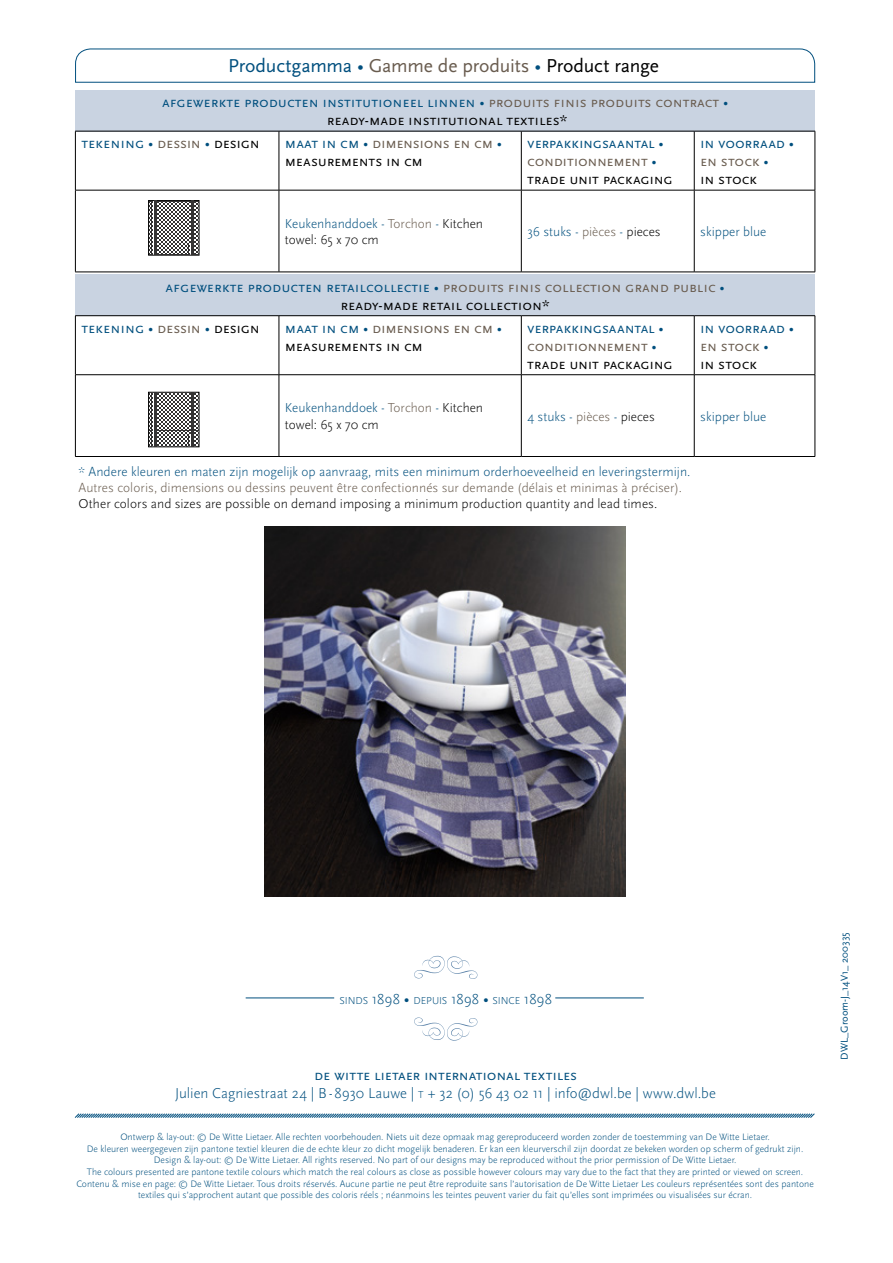
<style>
.page{position:relative;width:893px;height:1263px;background:#fff}
.page>*{position:absolute;margin:0;border:0;box-sizing:border-box;transform-origin:0 0}
.t1{font:19.5px "Scala Sans OT";color:#695c4f}
.t2{font:15px/18px "Scala Sans OT";color:#004f7e;text-align:center}
.t3{font:300 15px/18px "Scala Sans OT";color:#004f7e;text-align:center}
.t4{font:15px/18px "Scala Sans OT";letter-spacing:-.02em;color:#004f7e}
.t5{font:15px/18px "Scala Sans OT";letter-spacing:-.02em;color:#000}
.t6{font:300 13.5px/16.2px "Scala Sans OT";color:#000}
.t7{font:300 13.5px "Scala Sans OT";color:#004f7e}
.t8{font:300 13.5px "Scala Sans OT";letter-spacing:.005em;color:#695c4f}
.t9{font:300 10.5px "Scala Sans OT";letter-spacing:-.01em;color:#004f7e}
.t10{font:10.5px "Scala Sans OT";color:#004f7e}
.t11{font:300 9.75px/11.7px "Scala Sans OT";color:#004f7e;text-align:center}
.s1{color:#004f7e}
.s2{color:#000}
.s3{color:#695c4f}
.s4{font-size:15px}
.s5{font-weight:400;font-size:16.5px}
.s6{font-weight:400}
.s7{font-size:10.5px}
</style>
<div class="page">
<svg style="left:74px;top:1113px;width:741px;height:5px"></svg>
<svg style="left:75px;top:48px;width:740px;height:35px"></svg>
<div style="left:75px;top:90px;width:740px;height:41px;background:#c9d3e1"></div>
<hr style="left:75px;top:131px;width:204px;height:1px;background:#000">
<hr style="left:75px;top:131px;width:1px;height:59px;background:#000">
<hr style="left:279px;top:131px;width:242px;height:1px;background:#000">
<hr style="left:279px;top:131px;width:1px;height:59px;background:#000">
<hr style="left:521px;top:131px;width:173px;height:1px;background:#000">
<hr style="left:521px;top:131px;width:1px;height:59px;background:#000">
<hr style="left:694px;top:131px;width:121px;height:1px;background:#000">
<hr style="left:694px;top:131px;width:1px;height:59px;background:#000">
<hr style="left:815px;top:131px;width:1px;height:59px;background:#000">
<hr style="left:75px;top:190px;width:204px;height:1px;background:#000">
<hr style="left:75px;top:190px;width:1px;height:82px;background:#000">
<hr style="left:279px;top:190px;width:242px;height:1px;background:#000">
<hr style="left:279px;top:190px;width:1px;height:82px;background:#000">
<hr style="left:521px;top:190px;width:173px;height:1px;background:#000">
<hr style="left:521px;top:190px;width:1px;height:82px;background:#000">
<hr style="left:694px;top:190px;width:121px;height:1px;background:#000">
<hr style="left:694px;top:190px;width:1px;height:82px;background:#000">
<hr style="left:815px;top:190px;width:1px;height:82px;background:#000">
<hr style="left:75px;top:272px;width:204px;height:1px;background:#000">
<hr style="left:279px;top:272px;width:242px;height:1px;background:#000">
<hr style="left:521px;top:272px;width:173px;height:1px;background:#000">
<hr style="left:694px;top:272px;width:121px;height:1px;background:#000">
<div style="left:75px;top:275px;width:740px;height:41px;background:#c9d3e1"></div>
<hr style="left:75px;top:315px;width:204px;height:1px;background:#000">
<hr style="left:75px;top:316px;width:1px;height:58px;background:#000">
<hr style="left:279px;top:315px;width:242px;height:1px;background:#000">
<hr style="left:279px;top:316px;width:1px;height:58px;background:#000">
<hr style="left:521px;top:315px;width:173px;height:1px;background:#000">
<hr style="left:521px;top:316px;width:1px;height:58px;background:#000">
<hr style="left:694px;top:315px;width:121px;height:1px;background:#000">
<hr style="left:694px;top:316px;width:1px;height:58px;background:#000">
<hr style="left:815px;top:316px;width:1px;height:58px;background:#000">
<hr style="left:75px;top:374px;width:204px;height:1px;background:#000">
<hr style="left:75px;top:375px;width:1px;height:81px;background:#000">
<hr style="left:279px;top:374px;width:242px;height:1px;background:#000">
<hr style="left:279px;top:375px;width:1px;height:81px;background:#000">
<hr style="left:521px;top:374px;width:173px;height:1px;background:#000">
<hr style="left:521px;top:375px;width:1px;height:81px;background:#000">
<hr style="left:694px;top:374px;width:121px;height:1px;background:#000">
<hr style="left:694px;top:375px;width:1px;height:81px;background:#000">
<hr style="left:815px;top:375px;width:1px;height:81px;background:#000">
<hr style="left:75px;top:456px;width:204px;height:1px;background:#000">
<hr style="left:279px;top:456px;width:242px;height:1px;background:#000">
<hr style="left:521px;top:456px;width:173px;height:1px;background:#000">
<hr style="left:694px;top:456px;width:121px;height:1px;background:#000">
<div style="left:148px;top:200px;width:51px;height:55px;border:1px solid #000"></div>
<svg style="left:149px;top:201px;width:50px;height:55px"></svg>
<svg style="left:149px;top:392px;width:50px;height:55px"></svg>
<svg style="left:414px;top:1017px;width:63px;height:24px"></svg>
<svg style="left:414px;top:956px;width:63px;height:23px"></svg>
<hr style="left:246px;top:997px;width:88px;height:1px;background:#004f7e">
<hr style="left:555px;top:997px;width:89px;height:1px;background:#004f7e">
<img style="left:264px;top:527px;width:361px;height:370px">
<h1 class="t1" style="left:228px;top:55px;width:432px"><span class="s1">Productgamma •</span> Gamme de produits <span class="s1">•</span> <span class="s2">Product range</span></h1>
<h2 class="t2" style="left:162px;top:94px;width:568px">afgewerkte producten institutioneel linnen • <span class="s3">produits finis produits contract</span> • <span class="s2">ready-made institutional textiles*</span></h2>
<h2 class="t2" style="left:81px;top:135px;width:180px">tekening • <span class="s3">dessin</span> • <span class="s2">design</span></h2>
<h2 class="t5" style="left:285px;top:135px;width:219px"><span class="s1">maat in cm •</span> <span class="s3">dimensions en cm</span> <span class="s1">• </span>measurements in cm</h2>
<h2 class="t4" style="left:527px;top:135px;width:147px">verpakkingsaantal • <span class="s3">conditionnement</span> • <span class="s2">trade unit packaging</span></h2>
<h2 class="t2" style="left:700px;top:135px;width:95px;text-align:left">in voorraad • <span class="s3">en stock</span> •<br><span class="s2">in stock</span></h2>
<h3 class="t6" style="left:285px;top:216px;width:200px"><span class="s1">Keukenhanddoek -</span> <span class="s3">Torchon</span> <span class="s1">-</span> Kitchen towel: 65 x 70 cm</h3>
<h3 class="t7" style="left:527px;top:224px;width:135px">36 stuks - <span class="s3">pièces</span> - <span class="s2">pieces</span></h3>
<h3 class="t7" style="left:700px;top:224px;width:68px">skipper blue</h3>
<h2 class="t2" style="left:165px;top:278px;width:561px">afgewerkte producten retailcollectie • <span class="s3">produits finis collection grand public</span> • <span class="s2">ready-made retail collection*</span></h2>
<h2 class="t2" style="left:81px;top:319px;width:180px">tekening • <span class="s3">dessin</span> • <span class="s2">design</span></h2>
<h2 class="t5" style="left:285px;top:319px;width:219px"><span class="s1">maat in cm •</span> <span class="s3">dimensions en cm</span> <span class="s1">• </span>measurements in cm</h2>
<h2 class="t4" style="left:527px;top:319px;width:147px">verpakkingsaantal • <span class="s3">conditionnement</span> • <span class="s2">trade unit packaging</span></h2>
<h2 class="t2" style="left:700px;top:319px;width:95px;text-align:left">in voorraad • <span class="s3">en stock</span> •<br><span class="s2">in stock</span></h2>
<h3 class="t6" style="left:285px;top:400px;width:200px"><span class="s1">Keukenhanddoek -</span> <span class="s3">Torchon</span> <span class="s1">-</span> Kitchen towel: 65 x 70 cm</h3>
<h3 class="t7" style="left:527px;top:409px;width:129px">4 stuks - <span class="s3">pièces</span> - <span class="s2">pieces</span></h3>
<h3 class="t7" style="left:700px;top:409px;width:68px">skipper blue</h3>
<h3 class="t7" style="left:78px;top:464px;width:613px">* Andere kleuren en maten zijn mogelijk op aanvraag, mits een minimum orderhoeveelheid en leveringstermijn.</h3>
<h3 class="t8" style="left:78px;top:480px;width:605px">Autres coloris, dimensions ou dessins peuvent être confectionnés sur demande (délais et minimas à préciser).</h3>
<h3 class="t6" style="left:78px;top:496px;width:580px">Other colors and sizes are possible on demand imposing a minimum production quantity and lead times.</h3>
<p class="t9" style="left:340px;top:995px;width:214px">SINDS <span class="s4">1898</span> <span class="s5">•</span> DEPUIS <span class="s4">1898</span> <span class="s5">•</span> SINCE <span class="s4">1898</span></p>
<h2 class="t3" style="left:175px;top:1066px;width:542px"><span class="s6">de witte lietaer international textiles<br></span>Julien Cagniestraat 24 | B- 8930 Lauwe | <span class="s7">T</span> + 32 (0) 56 43 02 11 | info@dwl.be | www.dwl.be</h2>
<p class="t11" style="left:76px;top:1131px;width:739px">Ontwerp &amp; lay-out: © De Witte Lietaer. Alle rechten voorbehouden. Niets uit deze opmaak mag gereproduceerd worden zonder de toestemming van De Witte Lietaer.<br>De kleuren weergegeven zijn pantone textiel kleuren die de echte kleur zo dicht mogelijk benaderen. Er kan een kleurverschil zijn doordat ze bekeken worden op scherm of gedrukt zijn.<br>Design &amp; lay-out: © De Witte Lietaer. All rights reserved. No part of our designs may be reproduced without the prior permission of De Witte Lietaer.<br>The colours presented are pantone textile colours which match the real colours as close as possible however colours may vary due to the fact that they are printed or viewed on screen.<br>Contenu &amp; mise en page: © De Witte Lietaer. Tous droits réservés. Aucune partie ne peut être reproduite sans l’autorisation de De Witte Lietaer Les couleurs représentées sont des pantone textiles qui s’approchent autant que possible des coloris réels ; néanmoins les teintes peuvent varier du fait qu’elles sont imprimées ou visualisées sur écran.</p>
<p class="t10" style="left:839px;top:1060px;width:129px;rotate:-90deg">DWL_Groom-J_14V1_ 200335</p>
</div>
